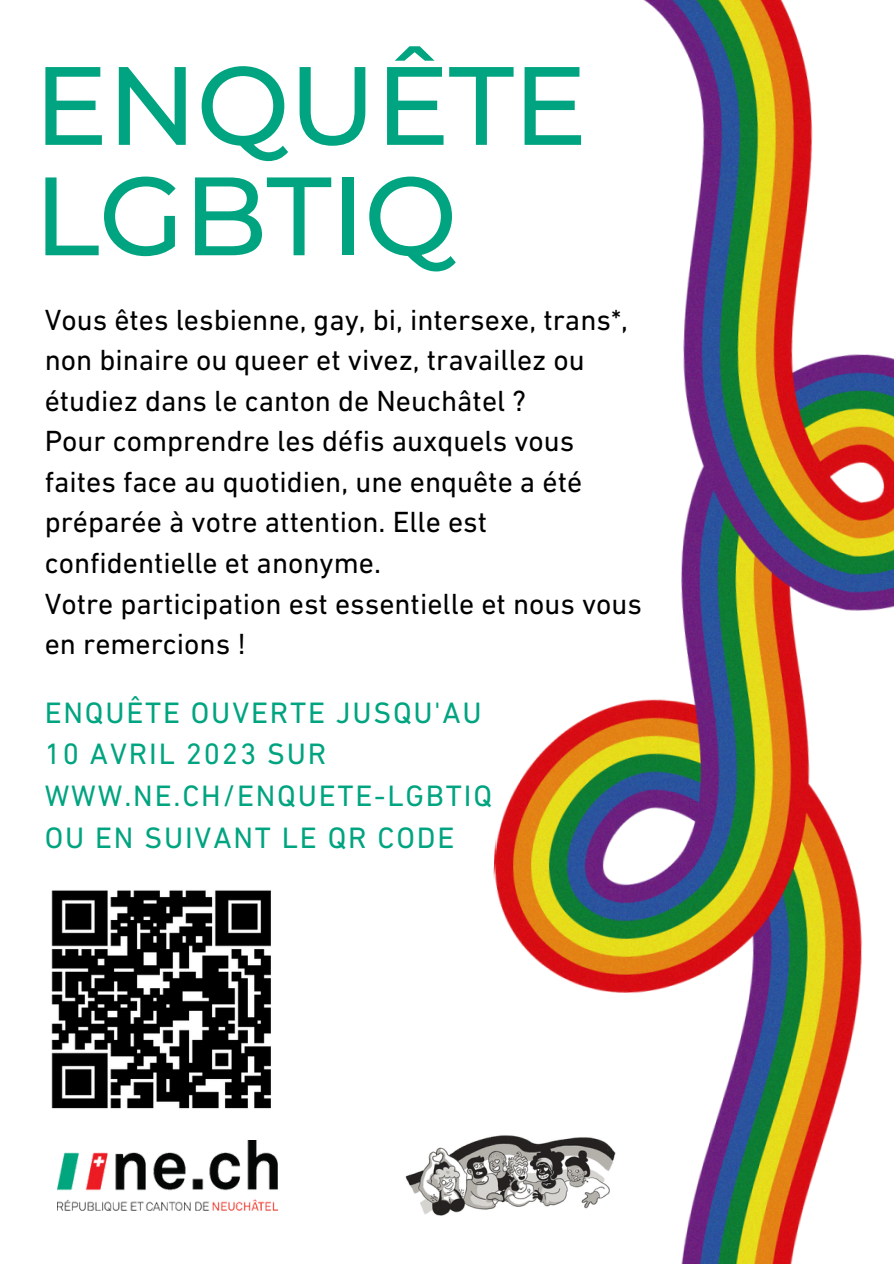
<style>
.page{position:relative;width:894px;height:1264px;background:#fff}
.page>*{position:absolute;margin:0;border:0;box-sizing:border-box;transform-origin:0 0}
.t1{font:500 111.15px/110.4px "Montserrat";letter-spacing:-.01em;color:#00a480}
.t2{font:30px/41.7px "DIN Next LT Pro";letter-spacing:.06em;color:#00a480}
.t3{font:29.7px/40.5px "DIN Next LT Pro";color:#000}
</style>
<div class="page">
<img style="left:493px;top:0;width:400px;height:1263px">
<img style="left:57px;top:1140px;width:221px;height:70px">
<img style="left:52px;top:890px;width:219px;height:219px">
<img style="left:405px;top:1132px;width:215px;height:85px">
<h1 class="t1" style="left:34px;top:50px;width:555px">ENQUÊTE<br>LGBTIQ</h1>
<p class="t3" style="left:45px;top:302px;width:598px">Vous êtes lesbienne, gay, bi, intersexe, trans*, non binaire ou queer et vivez, travaillez ou étudiez dans le canton de Neuchâtel ?<br>Pour comprendre les défis auxquels vous faites face au quotidien, une enquête a été préparée à votre attention. Elle est confidentielle et anonyme.<br>Votre participation est essentielle et nous vous en remercions !</p>
<p class="t2" style="left:45px;top:694px;width:448px">ENQUÊTE OUVERTE JUSQU'AU<br>10 AVRIL 2023 SUR<br>WWW.NE.CH/ENQUETE-LGBTIQ<br>OU EN SUIVANT LE QR CODE</p>
</div>
